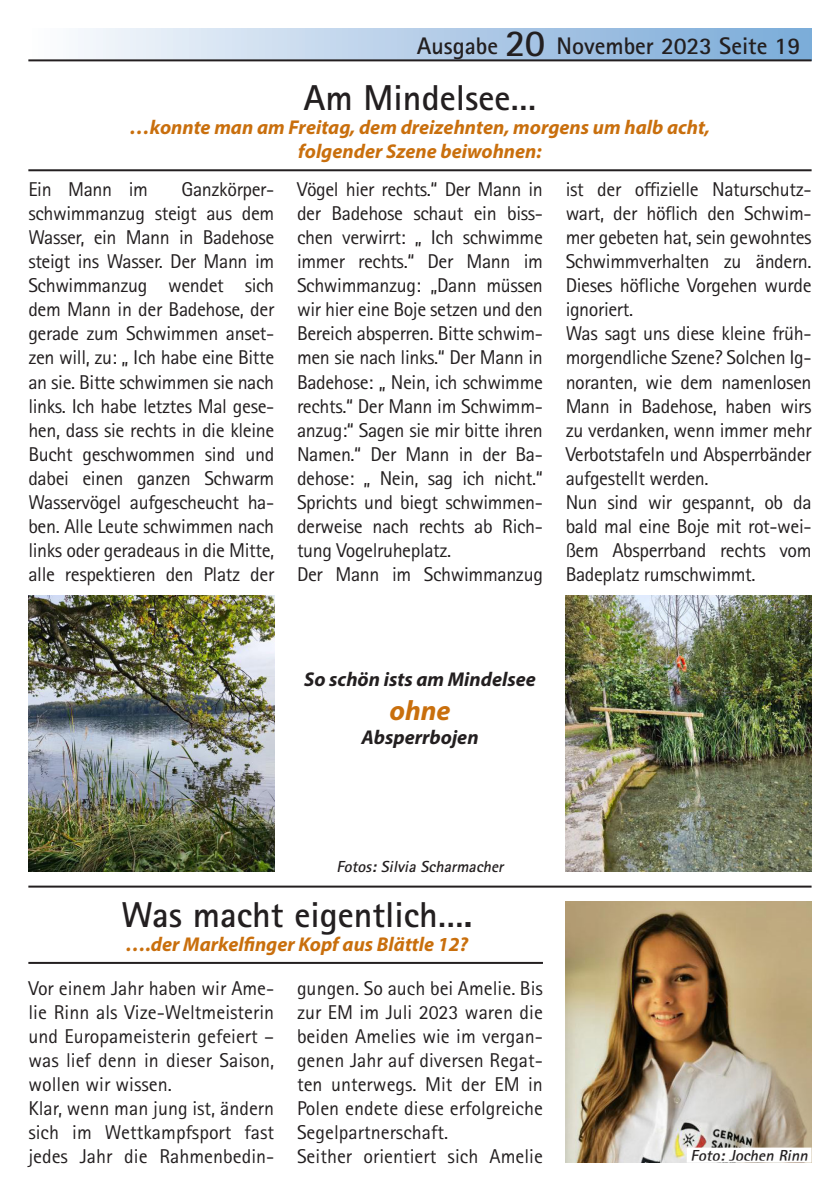
<style>
.page{position:relative;width:840px;height:1191px;background:#fff}
.page>*{position:absolute;margin:0;border:0;box-sizing:border-box;transform-origin:0 0}
.t1{font:700 36px "Rotis Sans Serif Std";color:#231f20}
.t2{font:italic 700 28px "Myriad Pro";color:#c96f0d}
.t3{font:700 24px "Rotis Sans Serif Std";color:#231f20}
.t4{font:20px/24px "Rotis Sans Serif";letter-spacing:-.02em;color:#231f20;text-align:justify}
.t5{font:italic 700 20px "Myriad Pro";color:#c96f0d}
.t6{font:italic 700 20px "Myriad Pro";color:#231f20}
.t7{font:20px "Rotis Sans Serif";color:#231f20}
.t8{font:italic 700 16px "Rotis Sans Serif Std";color:#231f20}
.s1{font-size:38px}
</style>
<div class="page">
<div style="left:28px;top:28px;width:783px;height:32px;background:linear-gradient(to right,#fafafd,#78a8d7)"></div>
<hr style="left:28px;top:59px;width:783px;height:2px;background:#231f20">
<hr style="left:28px;top:169px;width:783px;height:2px;background:#231f20">
<img style="left:28px;top:595px;width:246px;height:276px">
<img style="left:565px;top:595px;width:246px;height:276px">
<hr style="left:28px;top:885px;width:783px;height:2px;background:#231f20">
<hr style="left:28px;top:962px;width:514px;height:2px;background:#231f20">
<img style="left:565px;top:901px;width:246px;height:261px">
<div style="left:687px;top:1148px;width:123px;height:13px;background:#fff"></div>
<div style="left:686px;top:1147px;width:125px;height:15px;border:2px solid #fff"></div>
<p class="t3" style="left:416px;top:30px;width:385px">Ausgabe <span class="s1">20</span> November 2023 Seite 19</p>
<p class="t1" style="left:303px;top:75px;width:234px">Am Mindelsee…</p>
<p class="t5" style="left:130px;top:114px;width:581px">…konnte man am Freitag, dem dreizehnten, morgens um halb acht,</p>
<p class="t5" style="left:298px;top:138px;width:245px">folgender Szene beiwohnen:</p>
<p class="t4" style="left:28px;top:177px;width:121px">Ein Mann im</p>
<p class="t4" style="left:28px;top:177px;width:247px;text-indent:153px">Ganzkörper&shy;schwimmanzug steigt aus dem Wasser, ein Mann in Badehose steigt ins Wasser. Der Mann im Schwimmanzug wendet sich dem Mann in der Badehose, der gerade zum Schwimmen anset&shy;zen will, zu: „ Ich habe eine Bitte an sie. Bitte schwimmen sie nach links. Ich habe letztes Mal gese&shy;hen, dass sie rechts in die kleine Bucht geschwommen sind und dabei einen ganzen Schwarm Wasservögel aufgescheucht ha&shy;ben. Alle Leute schwimmen nach links oder geradeaus in die Mitte, alle respektieren den Platz der</p>
<p class="t4" style="left:297px;top:177px;width:247px">Vögel hier rechts.“ Der Mann in der Badehose schaut ein biss&shy;chen verwirrt: „ Ich schwimme immer rechts.“ Der Mann im Schwimmanzug: „Dann müssen wir hier eine Boje setzen und den Bereich absperren. Bitte schwim&shy;men sie nach links.“ Der Mann in Badehose: „ Nein, ich schwimme rechts.“ Der Mann im Schwimm&shy;anzug:“ Sagen sie mir bitte ihren Namen.“ Der Mann in der Ba&shy;dehose: „ Nein, sag ich nicht.“ Sprichts und biegt schwimmen&shy;derweise nach rechts ab Rich&shy;tung Vogelruheplatz.</p>
<p class="t4" style="left:565px;top:177px;width:247px">ist der offizielle Naturschutz&shy;wart, der höflich den Schwim&shy;mer gebeten hat, sein gewohntes Schwimmverhalten zu ändern.<br>Dieses höfliche Vorgehen wurde ignoriert.</p>
<p class="t4" style="left:565px;top:321px;width:247px">Was sagt uns diese kleine früh&shy;morgendliche Szene? Solchen Ig&shy;noranten, wie dem namenlosen Mann in Badehose, haben wirs zu verdanken, wenn immer mehr Verbotstafeln und Absperrbänder aufgestellt werden.</p>
<p class="t4" style="left:565px;top:489px;width:247px">Nun sind wir gespannt, ob da bald mal eine Boje mit rot-wei&shy;ßem Absperrband rechts vom Badeplatz rumschwimmt.</p>
<p class="t4" style="left:297px;top:561px;width:247px">Der Mann im Schwimmanzug</p>
<p class="t6" style="left:304px;top:666px;width:233px">So schön ists am Mindelsee</p>
<p class="t2" style="left:389px;top:692px;width:63px">ohne</p>
<p class="t6" style="left:361px;top:724px;width:119px">Absperrbojen</p>
<p class="t8" style="left:336px;top:856px;width:172px">Fotos: Silvia Scharmacher</p>
<p class="t1" style="left:121px;top:891px;width:352px">Was macht eigentlich….</p>
<p class="t5" style="left:126px;top:930px;width:344px">….der Markelfinger Kopf aus Blättle 12?</p>
<p class="t4" style="left:28px;top:975px;width:247px">Vor einem Jahr haben wir Ame&shy;lie Rinn als Vize-Weltmeisterin und Europameisterin gefeiert – was lief denn in dieser Saison, wollen wir wissen.</p>
<p class="t4" style="left:28px;top:1095px;width:247px">Klar, wenn man jung ist, ändern sich im Wettkampfsport fast jedes Jahr die Rahmenbedin-</p>
<p class="t4" style="left:297px;top:975px;width:247px">gungen. So auch bei Amelie. Bis zur EM im Juli 2023 waren die beiden Amelies wie im vergan&shy;genen Jahr auf diversen Regat&shy;ten unterwegs. Mit der EM in Polen endete diese erfolgreiche Segelpartnerschaft.</p>
<p class="t7" style="left:297px;top:1144px;width:247px">Seither orientiert sich Amelie</p>
<p class="t8" style="left:690px;top:1145px;width:122px">Foto: Jochen Rinn</p>
</div>
